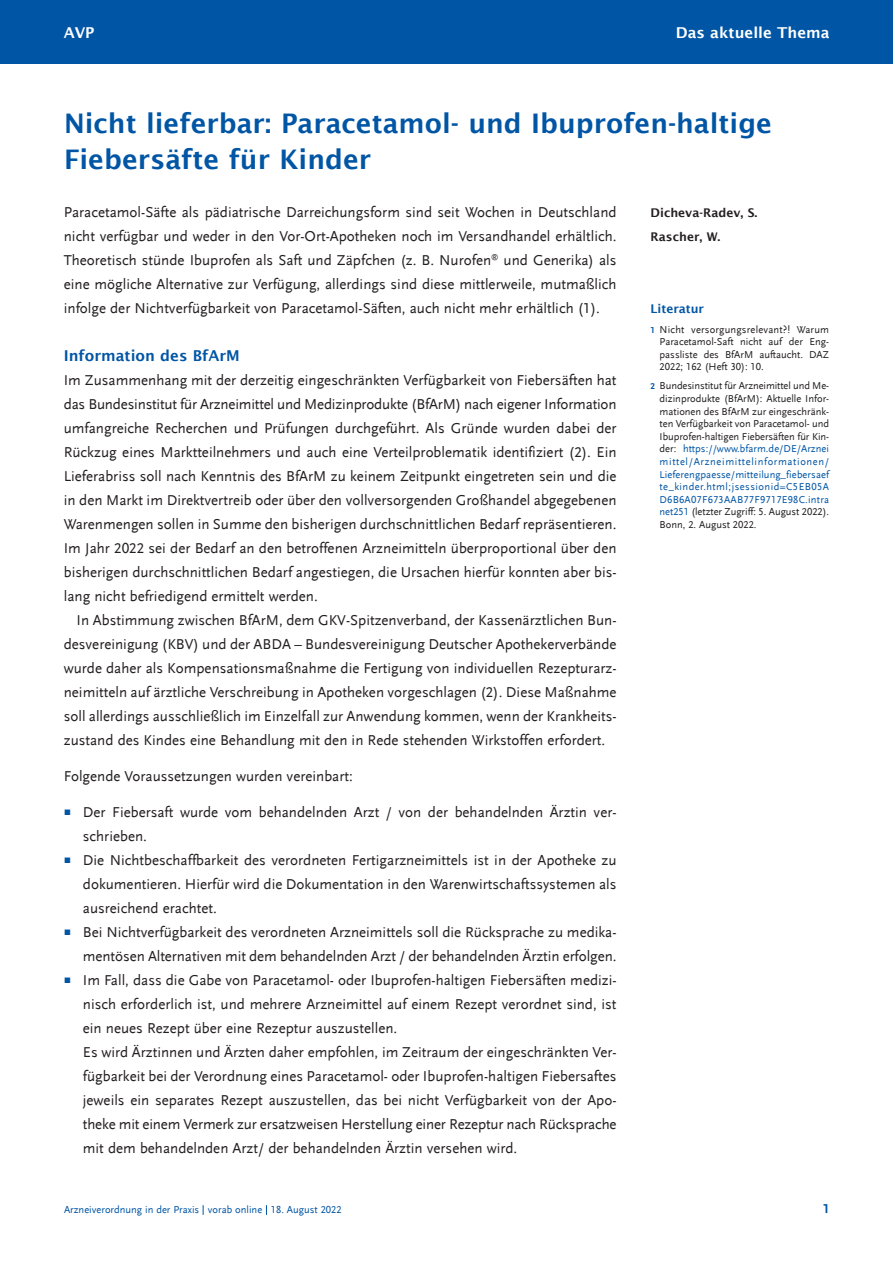
<style>
.page{position:relative;width:893px;height:1263px;background:#fff}
.page>*{position:absolute;margin:0;border:0;box-sizing:border-box;transform-origin:0 0}
.t1{font:600 27px/36px "Lucida Sans";color:#0155a5}
.t2{font:15px/24px "Scala Sans LF";color:#231f20;text-align:justify}
.t3{font:600 15px "Lucida Sans";color:#fff}
.t4{font:600 15px "Lucida Sans";color:#0155a5}
.t5{font:700 13.5px "Scala Sans LF";color:#0155a5}
.t6{font:600 12px/24px "Lucida Sans";color:#231f20}
.t7{font:600 12px "Lucida Sans";color:#0155a5}
.t8{font:10.5px/12.6px "Scala Sans LF";color:#231f20;text-align:justify}
.t9{font:10.5px "Scala Sans LF";color:#0155a5}
.s1{font-family:"Scala Sans Expert";font-size:12px;color:#0155a5}
.s2{font-weight:700;font-size:9px;color:#0155a5}
.s3{color:#0155a5}
</style>
<div class="page">
<div style="left:0;top:0;width:892px;height:64px;background:#0155a5"></div>
<p class="t3" style="left:64px;top:24px;width:32px">AVP</p>
<p class="t3" style="left:676px;top:24px;width:155px">Das aktuelle Thema</p>
<h1 class="t1" style="left:64px;top:105px;width:709px">Nicht lieferbar: Paracetamol- und Ibuprofen-haltige<br>Fiebersäfte für Kinder</h1>
<p class="t2" style="left:64px;top:200px;width:554px">Paracetamol-Säfte als pädiatrische Darreichungsform sind seit Wochen in Deutschland nicht verfügbar und weder in den Vor-Ort-Apotheken noch im Versandhandel erhältlich.<br>Theoretisch stünde Ibuprofen als Saft und Zäpfchen (z. B. Nurofen<sup>®</sup> und Generika) als eine mögliche Alternative zur Verfügung, allerdings sind diese mittlerweile, mutmaßlich infolge der Nichtverfügbarkeit von Paracetamol-Säften, auch nicht mehr erhältlich (1).</p>
<p class="t4" style="left:64px;top:347px;width:178px">Information des BfArM</p>
<p class="t2" style="left:64px;top:368px;width:554px">Im Zusammenhang mit der derzeitig eingeschränkten Verfügbarkeit von Fiebersäften hat das Bundesinstitut für Arzneimittel und Medizinprodukte (BfArM) nach eigener Information umfangreiche Recherchen und Prüfungen durchgeführt. Als Gründe wurden dabei der Rück zug eines Marktteilnehmers und auch eine Verteilproblematik identifiziert (2). Ein Lieferabriss soll nach Kenntnis des BfArM zu keinem Zeitpunkt eingetreten sein und die in den Markt im Direktvertreib oder über den vollversorgenden Großhandel abgegebenen Warenmengen sollen in Summe den bisherigen durchschnittlichen Bedarf repräsentieren.<br>Im Jahr 2022 sei der Bedarf an den betroffenen Arzneimitteln überproportional über den bisherigen durchschnittlichen Bedarf angestiegen, die Ursachen hierfür konnten aber bis - lang nicht befriedigend ermittelt werden.</p>
<p class="t2" style="left:64px;top:608px;width:554px;text-indent:13px">In Abstimmung zwischen BfArM, dem GKV-Spitzenverband, der Kassenärztlichen Bun&shy;desvereinigung (KBV) und der ABDA – Bundesvereinigung Deutscher Apothekerverbände wurde daher als Kompensationsmaßnahme die Fertigung von individuellen Rezepturarz&shy;neimitteln auf ärztliche Verschreibung in Apotheken vorgeschlagen (2). Diese Maßnahme soll allerdings ausschließlich im Einzelfall zur Anwendung kommen, wenn der Krankheits&shy;zustand des Kindes eine Behandlung mit den in Rede stehenden Wirkstoffen erfordert.</p>
<p class="t2" style="left:64px;top:764px;width:291px">Folgende Voraussetzungen wurden vereinbart:</p>
<p class="t2" style="left:64px;top:800px;width:554px"><span class="s1">r</span> Der Fiebersaft wurde vom behandelnden Arzt / von der behandelnden Ärztin ver-</p>
<p class="t2" style="left:83px;top:824px;width:66px">schrieben.</p>
<p class="t2" style="left:64px;top:848px;width:554px"><span class="s1">r</span> Die Nichtbeschaffbarkeit des verordneten Fertigarzneimittels ist in der Apotheke zu</p>
<p class="t2" style="left:83px;top:872px;width:535px">dokumentieren. Hierfür wird die Dokumentation in den Warenwirtschaftssystemen als</p>
<p class="t2" style="left:83px;top:896px;width:135px">ausreichend erachtet.</p>
<p class="t2" style="left:64px;top:920px;width:554px"><span class="s1">r</span> Bei Nichtverfügbarkeit des verordneten Arzneimittels soll die Rücksprache zu medika-</p>
<p class="t2" style="left:83px;top:944px;width:535px">mentösen Alternativen mit dem behandelnden Arzt / der behandelnden Ärztin erfolgen.</p>
<p class="t2" style="left:64px;top:968px;width:554px"><span class="s1">r</span> Im Fall, dass die Gabe von Paracetamol- oder Ibuprofen-haltigen Fiebersäften medizi-</p>
<p class="t2" style="left:83px;top:992px;width:535px">nisch erforderlich ist, und mehrere Arzneimittel auf einem Rezept verordnet sind, ist</p>
<p class="t2" style="left:83px;top:1016px;width:316px">ein neues Rezept über eine Rezeptur auszustellen.</p>
<p class="t2" style="left:83px;top:1040px;width:535px">Es wird Ärztinnen und Ärzten daher empfohlen, im Zeitraum der eingeschränkten Ver-</p>
<p class="t2" style="left:83px;top:1064px;width:535px">fügbarkeit bei der Verordnung eines Paracetamol- oder Ibuprofen-haltigen Fiebersaftes</p>
<p class="t2" style="left:83px;top:1088px;width:535px">jeweils ein separates Rezept auszustellen, das bei nicht Verfügbarkeit von der Apo-</p>
<p class="t2" style="left:83px;top:1112px;width:535px">theke mit einem Vermerk zur ersatzweisen Herstellung einer Rezeptur nach Rücksprache</p>
<p class="t2" style="left:83px;top:1136px;width:436px">mit dem behandelnden Arzt/ der behandelnden Ärztin versehen wird.</p>
<p class="t6" style="left:651px;top:201px;width:108px">Dicheva-Radev, S.<br>Rascher, W.</p>
<p class="t7" style="left:651px;top:301px;width:55px">Literatur</p>
<p class="t8" style="left:660px;top:323px;width:171px;text-indent:-9px"><span class="s2">1</span> Nicht versorgungsrelevant?! Warum Paracetamol-Saft nicht auf der Eng&shy;passliste des BfArM auftaucht. DAZ 2022; 162 (Heft 30): 10.</p>
<p class="t8" style="left:660px;top:380px;width:171px;text-indent:-9px"><span class="s2">2</span> Bundesinstitut für Arzneimittel und Me&shy;dizinprodukte (BfArM): Aktuelle Infor&shy;mationen des BfArM zur eingeschränk&shy;ten Verfügbarkeit von Paracetamol- und Ibuprofen-haltigen Fiebersäften für Kin&shy;der: <span class="s3">https://www.bfarm.de/DE/Arznei mittel/Arzneimittelinformationen/ Lieferengpaesse/mitteilung_fiebersaef te_kinder.html;jsessionid=C5EB05A D6B6A07F673AAB77F9717E98C.intra net251</span> (letzter Zugriff: 5. August 2022).<br>Bonn, 2. August 2022.</p>
<p class="t9" style="left:64px;top:1204px;width:279px">Arzneiverordnung in der Praxis vorab online 18. August 2022</p>
<p class="t5" style="left:823px;top:1201px;width:8px">1</p>
</div>
